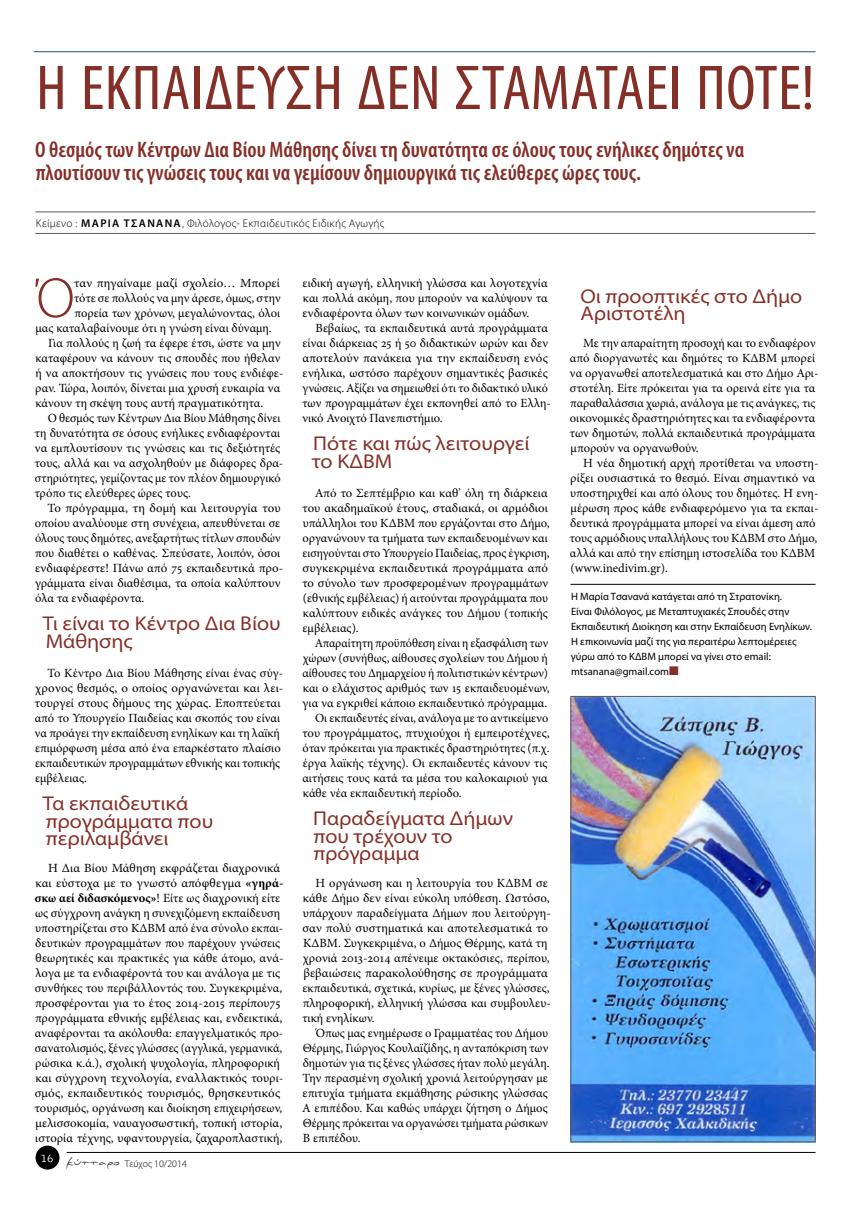
<style>
.page{position:relative;width:851px;height:1205px;background:#fff}
.page>*{position:absolute;margin:0;border:0;box-sizing:border-box;transform-origin:0 0}
.t1{font:condensed 63.75px "Myriad Pro";letter-spacing:.005em;color:#842f27}
.t2{font:300 57px "Myriad Pro";color:#842f27}
.t3{font:600 condensed 22.5px/23.8px "Myriad Pro";color:#842f27}
.t4{font:semi-expanded 20px/17.5px "Myriad Pro";color:#842f27}
.t5{font:12.5px/15px "Minion Pro";color:#000}
.t6{font:300 11.75px "Bell Gothic Std";color:#fff}
.t7{font:300 11.25px "Myriad Pro";letter-spacing:.025em;color:#000}
.t8{font:10.62px/15px "Myriad Pro";color:#000}
.t9{font:300 10px "Myriad Pro";color:#000}
.s1{font-weight:600}
.s2{font-weight:700}
.s3{font-family:"PF Scandal Pro";font-weight:400;font-size:11.25px}
.s4{color:#842f27}
</style>
<div class="page">
<img style="left:572px;top:698px;width:241px;height:442px">
<div style="left:570px;top:696px;width:245px;height:446px;border:1px solid #58595b"></div>
<hr style="left:570px;top:584px;width:245px;height:1px;background:#000">
<hr style="left:35px;top:212px;width:780px;height:1px;background:#58595b">
<hr style="left:35px;top:233px;width:780px;height:1px;background:#58595b">
<hr style="left:67px;top:1152px;width:748px;height:1px;background:#000">
<div style="left:36px;top:1145px;width:23px;height:24px;background:#000;border-radius:50%"></div>
<hr style="left:34px;top:51px;width:781px;height:1px;background:#135f75">
<h1 class="t1" style="left:36px;top:49px;width:779px">Η εκπαίδευση δεν σταματάει ποτέ!</h1>
<h3 class="t3" style="left:35px;top:138px;width:710px">Ο θεσμός των Κέντρων Δια Βίου Μάθησης δίνει τη δυνατότητα σε όλους τους ενήλικες δημότες να πλουτίσουν τις γνώσεις τους και να γεμίσουν δημιουργικά τις ελεύθερες ώρες τους.</h3>
<p class="t7" style="left:36px;top:217px;width:350px">Κείμενο : <span class="s1">Μ αρί α Τσαν ανά</span> , Φιλόλογος- Εκπαιδευτικός Ειδικής Αγωγής</p>
<h2 class="t2" style="left:35px;top:267px;width:41px">Ό</h2>
<p class="t5" style="left:74px;top:276px;width:208px">ταν πηγαίναμε μαζί σχολείο… Μπορεί</p>
<p class="t5" style="left:74px;top:291px;width:208px">τότε σε πολλούς να μην άρεσε, όμως, στην</p>
<p class="t5" style="left:74px;top:306px;width:207px">πορεία των χρόνων, μεγαλώνοντας, όλοι</p>
<p class="t5" style="left:36px;top:321px;width:238px">μας καταλαβαίνουμε ότι η γνώση είναι δύναμη.</p>
<p class="t5" style="left:48px;top:336px;width:234px">Για πολλούς η ζωή τα έφερε έτσι, ώστε να μην</p>
<p class="t5" style="left:35px;top:351px;width:246px">καταφέρουν να κάνουν τις σπουδές που ήθελαν</p>
<p class="t5" style="left:35px;top:366px;width:249px">ή να αποκτήσουν τις γνώσεις που τους ενδιέφε-</p>
<p class="t5" style="left:35px;top:381px;width:246px">ραν. Τώρα, λοιπόν, δίνεται μια χρυσή ευκαιρία να</p>
<p class="t5" style="left:35px;top:396px;width:229px">κάνουν τη σκέψη τους αυτή πραγματικότητα.</p>
<p class="t5" style="left:48px;top:411px;width:234px">Ο θεσμός των Κέντρων Δια Βίου Μάθησης δίνει</p>
<p class="t5" style="left:35px;top:426px;width:247px">τη δυνατότητα σε όσους ενήλικες ενδιαφέρονται</p>
<p class="t5" style="left:35px;top:441px;width:247px">να εμπλουτίσουν τις γνώσεις και τις δεξιότητές</p>
<p class="t5" style="left:35px;top:456px;width:250px">τους, αλλά και να ασχοληθούν με διάφορες δρα-</p>
<p class="t5" style="left:35px;top:471px;width:247px">στηριότητες, γεμίζοντας με τον πλέον δημιουργικό</p>
<p class="t5" style="left:35px;top:486px;width:158px">τρόπο τις ελεύθερες ώρες τους.</p>
<p class="t5" style="left:47px;top:501px;width:234px">Το πρόγραμμα, τη δομή και λειτουργία του</p>
<p class="t5" style="left:35px;top:516px;width:247px">οποίου αναλύουμε στη συνέχεια, απευθύνεται σε</p>
<p class="t5" style="left:35px;top:531px;width:247px">όλους τους δημότες, ανεξαρτήτως τίτλων σπουδών</p>
<p class="t5" style="left:35px;top:546px;width:247px">που διαθέτει ο καθένας. Σπεύσατε, λοιπόν, όσοι</p>
<p class="t5" style="left:35px;top:561px;width:250px">ενδιαφέρεστε! Πάνω από 75 εκπαιδευτικά προ-</p>
<p class="t5" style="left:35px;top:576px;width:247px">γράμματα είναι διαθέσιμα, τα οποία καλύπτουν</p>
<p class="t5" style="left:35px;top:591px;width:111px">όλα τα ενδιαφέροντα.</p>
<h3 class="t4" style="left:43px;top:615px;width:239px">Τι είναι το Κέντρο Δια Βίου<br>Μάθησης</h3>
<p class="t5" style="left:35px;top:666px;width:250px;text-indent:13px">Το Κέντρο Δια Βίου Μάθησης είναι ένας σύγ&shy;χρονος θεσμός, ο οποίος οργανώνεται και λει&shy;τουργεί στους δήμους της χώρας. Εποπτεύεται από το Υπουργείο Παιδείας και σκοπός του είναι να προάγει την εκπαίδευση ενηλίκων και τη λαϊκή επιμόρφωση μέσα από ένα επαρκέστατο πλαίσιο εκπαιδευτικών προγραμμάτων εθνικής και τοπικής εμβέλειας.</p>
<h3 class="t4" style="left:43px;top:795px;width:172px">Τα εκπαιδευτικά προγράμματα που περιλαμβάνει</h3>
<p class="t5" style="left:35px;top:861px;width:250px;text-indent:14px">Η Δια Βίου Μάθηση εκφράζεται διαχρονικά και εύστοχα με το γνωστό απόφθεγμα <span class="s2">«γηρά&shy;σκω αεί διδασκόμενος»</span>! Είτε ως διαχρονική είτε ως σύγχρονη ανάγκη η συνεχιζόμενη εκπαίδευση υποστηρίζεται στο ΚΔΒΜ από ένα σύνολο εκπαι&shy;δευτικών προγραμμάτων που παρέχουν γνώσεις θεωρητικές και πρακτικές για κάθε άτομο, ανά&shy;λογα με τα ενδιαφέροντά του και ανάλογα με τις συνθήκες του περιβάλλοντός του. Συγκεκριμένα, προσφέρονται για το έτος 2014-2015 περίπου75 προγράμματα εθνικής εμβέλειας και, ενδεικτικά, αναφέρονται τα ακόλουθα: επαγγελματικός προ&shy;σανατολισμός, ξένες γλώσσες (αγγλικά, γερμανικά, ρώσικα κ.ά.), σχολική ψυχολογία, πληροφορική και σύγχρονη τεχνολογία, εναλλακτικός τουρι&shy;σμός, εκπαιδευτικός τουρισμός, θρησκευτικός τουρισμός, οργάνωση και διοίκηση επιχειρήσεων, μελισσοκομία, ναυαγοσωστική, τοπική ιστορία, ιστορία τέχνης, υφαντουργεία, ζαχαροπλαστική,</p>
<p class="t6" style="left:41px;top:1152px;width:15px">16</p>
<p class="t9" style="left:66px;top:1157px;width:122px"><span class="s3">κύτταρο</span> Τεύχος 10/2014</p>
<p class="t5" style="left:302px;top:276px;width:247px;text-align:justify">ειδική αγωγή, ελληνική γλώσσα και λογοτεχνία και πολλά ακόμη, που μπορούν να καλύψουν τα ενδιαφέροντα όλων των κοινωνικών ομάδων.</p>
<p class="t5" style="left:302px;top:321px;width:250px;text-indent:13px">Βεβαίως, τα εκπαιδευτικά αυτά προγράμματα είναι διάρκειας 25 ή 50 διδακτικών ωρών και δεν αποτελούν πανάκεια για την εκπαίδευση ενός ενήλικα, ωστόσο παρέχουν σημαντικές βασικές γνώσεις. Αξίζει να σημειωθεί ότι το διδακτικό υλικό των προγραμμάτων έχει εκπονηθεί από το Ελλη&shy;νικό Ανοιχτό Πανεπιστήμιο.</p>
<h3 class="t4" style="left:312px;top:435px;width:219px">Πότε και πώς λειτουργεί το ΚΔΒΜ</h3>
<p class="t5" style="left:302px;top:486px;width:249px;text-indent:13px">Από το Σεπτέμβριο και καθ’ όλη τη διάρκεια του ακαδημαϊκού έτους, σταδιακά, οι αρμόδιοι υπάλληλοι του ΚΔΒΜ που εργάζονται στο Δήμο, οργανώνουν τα τμήματα των εκπαιδευομένων και εισηγούνται στο Υπουργείο Παιδείας, προς έγκριση, συγκεκριμένα εκπαιδευτικά προγράμματα από το σύνολο των προσφερομένων προγραμμάτων (εθνικής εμβέλειας) ή αιτούνται προγράμματα που καλύπτουν ειδικές ανάγκες του Δήμου (τοπικής εμβέλειας).</p>
<p class="t5" style="left:315px;top:636px;width:235px">Απαραίτητη προϋπόθεση είναι η εξασφάλιση των</p>
<p class="t5" style="left:303px;top:651px;width:246px">χώρων (συνήθως, αίθουσες σχολείων του Δήμου ή</p>
<p class="t5" style="left:302px;top:666px;width:247px">αίθουσες του Δημαρχείου ή πολιτιστικών κέντρων)</p>
<p class="t5" style="left:303px;top:681px;width:248px">και ο ελάχιστος αριθμός των 15 εκπαιδευομένων,</p>
<p class="t5" style="left:302px;top:696px;width:246px">για να εγκριθεί κάποιο εκπαιδευτικό πρόγραμμα.</p>
<p class="t5" style="left:315px;top:711px;width:234px">Οι εκπαιδευτές είναι, ανάλογα με το αντικείμενο</p>
<p class="t5" style="left:302px;top:726px;width:249px">του προγράμματος, πτυχιούχοι ή εμπειροτέχνες,</p>
<p class="t5" style="left:302px;top:741px;width:248px">όταν πρόκειται για πρακτικές δραστηριότητες (π.χ.</p>
<p class="t5" style="left:303px;top:756px;width:246px">έργα λαϊκής τέχνης). Οι εκπαιδευτές κάνουν τις</p>
<p class="t5" style="left:302px;top:771px;width:247px">αιτήσεις τους κατά τα μέσα του καλοκαιριού για</p>
<p class="t5" style="left:303px;top:786px;width:160px">κάθε νέα εκπαιδευτική περίοδο.</p>
<h3 class="t4" style="left:313px;top:810px;width:201px">Παραδείγματα Δήμων που τρέχουν το πρόγραμμα</h3>
<p class="t5" style="left:302px;top:876px;width:250px;text-indent:14px">Η οργάνωση και η λειτουργία του ΚΔΒΜ σε κάθε Δήμο δεν είναι εύκολη υπόθεση. Ωστόσο, υπάρχουν παραδείγματα Δήμων που λειτούργη&shy;σαν πολύ συστηματικά και αποτελεσματικά το ΚΔΒΜ. Συγκεκριμένα, ο Δήμος Θέρμης, κατά τη χρονιά 2013-2014 απένειμε οκτακόσιες, περίπου, βεβαιώσεις παρακολούθησης σε προγράμματα εκπαιδευτικά, σχετικά, κυρίως, με ξένες γλώσσες, πληροφορική, ελληνική γλώσσα και συμβουλευ&shy;τική ενηλίκων.</p>
<p class="t5" style="left:302px;top:1026px;width:249px;text-indent:13px">Όπως μας ενημέρωσε ο Γραμματέας του Δήμου Θέρμης, Γιώργος Κουλαϊζίδης, η ανταπόκριση των δημοτών για τις ξένες γλώσσες ήταν πολύ μεγάλη.<br>Την περασμένη σχολική χρονιά λειτούργησαν με επιτυχία τμήματα εκμάθησης ρώσικης γλώσσας Α επιπέδου. Και καθώς υπάρχει ζήτηση ο Δήμος Θέρμης πρόκειται να οργανώσει τμήματα ρώσικων Β επιπέδου.</p>
<h3 class="t4" style="left:580px;top:287px;width:223px">Οι προοπτικές στο Δήμο<br>Αριστοτέλη</h3>
<p class="t5" style="left:569px;top:336px;width:250px;text-indent:14px">Με την απαραίτητη προσοχή και το ενδιαφέρον από διοργανωτές και δημότες το ΚΔΒΜ μπορεί να οργανωθεί αποτελεσματικά και στο Δήμο Αρι&shy;στοτέλη. Είτε πρόκειται για τα ορεινά είτε για τα παραθαλάσσια χωριά, ανάλογα με τις ανάγκες, τις οικονομικές δραστηριότητες και τα ενδιαφέροντα των δημοτών, πολλά εκπαιδευτικά προγράμματα μπορούν να οργανωθούν.</p>
<p class="t5" style="left:569px;top:456px;width:250px;text-indent:14px">Η νέα δημοτική αρχή προτίθεται να υποστη&shy;ρίξει ουσιαστικά το θεσμό. Είναι σημαντικό να υποστηριχθεί και από όλους του δημότες. Η ενη&shy;μέρωση προς κάθε ενδιαφερόμενο για τα εκπαι&shy;δευτικά προγράμματα μπορεί να είναι άμεση από τους αρμόδιους υπαλλήλους του ΚΔΒΜ στο Δήμο, αλλά και από την επίσημη ιστοσελίδα του ΚΔΒΜ (www.inedivim.gr).</p>
<p class="t8" style="left:570px;top:588px;width:242px">Η Μαρία Τσανανά κατάγεται από τη Στρατονίκη.<br>Είναι Φιλόλογος, με Μεταπτυχιακές Σπουδές στην Εκπαιδευτική Διοίκηση και στην Εκπαίδευση Ενηλίκων.<br>Η επικοινωνία μαζί της για περαιτέρω λεπτομέρειες γύρω από το ΚΔΒΜ μπορεί να γίνει στο email: mtsanana@gmail.com<span class="s4">■</span></p>
</div>
